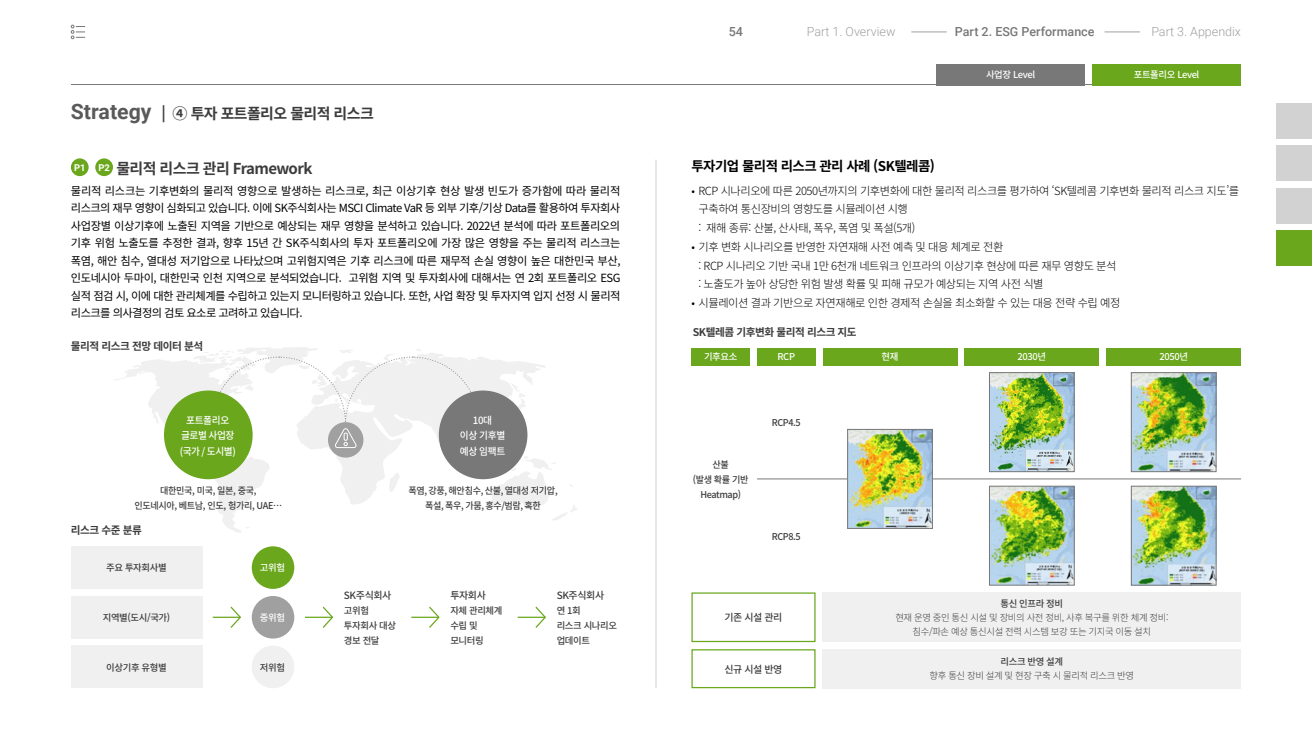
<style>
.page{position:relative;width:1312px;height:745px;background:#fff}
.page>*{position:absolute;margin:0;border:0;box-sizing:border-box;transform-origin:0 0}
.t1{font:700 15px "Noto Sans KR";letter-spacing:-.04em;color:#3c3c3c}
.t2{font:700 13.5px "Noto Sans KR";letter-spacing:-.04em;color:#000}
.t3{font:300 12.5px "Roboto";color:#a0a0a0}
.t4{font:500 12.5px "Roboto";color:#787878}
.t5{font:11.25px/17.5px "Noto Sans KR";letter-spacing:-.05em;color:#000;text-align:justify}
.t6{font:300 11.25px/18.8px "Noto Sans KR";letter-spacing:-.04em;color:#000}
.t7{font:700 10.62px "Noto Sans KR";letter-spacing:-.04em;color:#3c3c3c}
.t8{font:500 10px/15.6px "Noto Sans KR";letter-spacing:-.04em;color:#fff;text-align:center}
.t9{font:500 10px "Noto Sans KR";letter-spacing:-.04em;color:#3c3c3c}
.t10{font:500 9.38px/15px "Noto Sans KR";letter-spacing:-.04em;color:#3c3c3c;text-align:center}
.t11{font:300 9.38px/13.8px "Noto Sans KR";letter-spacing:-.04em;color:#3c3c3c;text-align:center}
.t12{font:500 9.38px "Noto Sans KR";letter-spacing:-.04em;color:#fff}
.t13{font:700 9.38px "Roboto";color:#fff}
.s1{font-family:"Roboto";font-size:21.25px;color:#5a5a5a}
</style>
<div class="page">
<hr style="left:911px;top:32px;width:35px;height:1px;background:#a0a0a0">
<hr style="left:1104px;top:32px;width:35px;height:1px;background:#a0a0a0">
<svg style="left:71px;top:25px;width:14px;height:14px"></svg>
<div style="left:1276px;top:230px;width:35px;height:36px;background:#6aa71d"></div>
<div style="left:1276px;top:188px;width:35px;height:35px;background:#d2d2d2"></div>
<div style="left:1276px;top:145px;width:35px;height:36px;background:#d2d2d2"></div>
<div style="left:1276px;top:103px;width:35px;height:35px;background:#d2d2d2"></div>
<div style="left:71px;top:158px;width:18px;height:18px;background:#6aa71d;border-radius:50%"></div>
<div style="left:95px;top:158px;width:18px;height:18px;background:#6aa71d;border-radius:50%"></div>
<img style="left:991px;top:374px;width:81px;height:95px">
<div style="left:989px;top:372px;width:85px;height:99px;border:1px solid #787878"></div>
<img style="left:1132px;top:374px;width:81px;height:95px">
<div style="left:1130px;top:372px;width:85px;height:99px;border:1px solid #787878"></div>
<img style="left:991px;top:487px;width:81px;height:96px">
<div style="left:989px;top:485px;width:85px;height:100px;border:1px solid #787878"></div>
<img style="left:1132px;top:487px;width:81px;height:96px">
<div style="left:1130px;top:485px;width:85px;height:100px;border:1px solid #787878"></div>
<svg style="left:116px;top:347px;width:461px;height:185px"></svg>
<div style="left:164px;top:390px;width:88px;height:89px;background:#6aa71d;border-radius:50%"></div>
<div style="left:438px;top:390px;width:89px;height:89px;background:#787878;border-radius:50%"></div>
<div style="left:71px;top:546px;width:131px;height:42px;background:#f0f0f0"></div>
<div style="left:71px;top:595px;width:131px;height:43px;background:#f0f0f0"></div>
<div style="left:71px;top:645px;width:131px;height:42px;background:#f0f0f0"></div>
<div style="left:252px;top:595px;width:42px;height:43px;background:#a0a0a0;border-radius:50%"></div>
<div style="left:252px;top:645px;width:42px;height:42px;background:#f0f0f0;border-radius:50%"></div>
<div style="left:252px;top:546px;width:42px;height:42px;background:#6aa71d;border-radius:50%"></div>
<div style="left:691px;top:347px;width:58px;height:18px;background:#6aa71d"></div>
<div style="left:756px;top:347px;width:59px;height:18px;background:#6aa71d"></div>
<div style="left:822px;top:347px;width:135px;height:18px;background:#6aa71d"></div>
<div style="left:964px;top:347px;width:134px;height:18px;background:#6aa71d"></div>
<div style="left:1106px;top:347px;width:134px;height:18px;background:#6aa71d"></div>
<hr style="left:756px;top:478px;width:484px;height:1px;background:#787878">
<img style="left:849px;top:431px;width:81px;height:95px">
<div style="left:847px;top:429px;width:85px;height:99px;border:1px solid #787878"></div>
<hr style="left:71px;top:84px;width:1169px;height:1px;background:#787878">
<div style="left:1091px;top:64px;width:149px;height:21px;background:#6aa71d"></div>
<div style="left:935px;top:64px;width:149px;height:21px;background:#787878"></div>
<div style="left:691px;top:648px;width:124px;height:39px;border:1px solid #6aa71d"></div>
<div style="left:822px;top:592px;width:418px;height:49px;background:#f0f0f0"></div>
<div style="left:822px;top:648px;width:418px;height:39px;background:#f0f0f0"></div>
<hr style="left:655px;top:159px;width:1px;height:528px;background:#d2d2d2">
<svg style="left:213px;top:606px;width:28px;height:22px"></svg>
<svg style="left:305px;top:606px;width:29px;height:22px"></svg>
<svg style="left:411px;top:606px;width:29px;height:22px"></svg>
<svg style="left:517px;top:606px;width:29px;height:22px"></svg>
<h1 class="t1" style="left:71px;top:105px;width:304px"><span class="s1">Strategy</span> | ④ 투자 포트폴리오 물리적 리스크</h1>
<p class="t13" style="left:74px;top:160px;width:13px">P1</p>
<h1 class="t1" style="left:98px;top:160px;width:215px"><sup>P2</sup> 물리적 리스크 관리 Framework</h1>
<p class="t5" style="left:71px;top:182px;width:551px">물리적 리스크는 기후변화의 물리적 영향으로 발생하는 리스크로, 최근 이상기후 현상 발생 빈도가 증가함에 따라 물리적 리스크의 재무 영향이 심화되고 있습니다. 이에 SK주식회사는 MSCI Climate VaR 등 외부 기후/기상 Data를 활용하여 투자회사 사업장별 이상기후에 노출된 지역을 기반으로 예상되는 재무 영향을 분석하고 있습니다. 2022년 분석에 따라 포트폴리오의 기후 위험 노출도를 추정한 결과, 향후 15년 간 SK주식회사의 투자 포트폴리오에 가장 많은 영향을 주는 물리적 리스크는 폭염, 해안 침수, 열대성 저기압으로 나타났으며 고위험지역은 기후 리스크에 따른 재무적 손실 영향이 높은 대한민국 부산, 인도네시아 두마이, 대한민국 인천 지역으로 분석되었습니다. 고위험 지역 및 투자회사에 대해서는 연 2회 포트폴리오 ESG 실적 점검 시, 이에 대한 관리체계를 수립하고 있는지 모니터링하고 있습니다. 또한, 사업 확장 및 투자지역 입지 선정 시 물리적 리스크를 의사결정의 검토 요소로 고려하고 있습니다.</p>
<p class="t7" style="left:71px;top:340px;width:134px">물리적 리스크 전망 데이터 분석</p>
<p class="t8" style="left:180px;top:412px;width:58px">포트폴리오 글로벌 사업장 (국가 / 도시별)</p>
<p class="t8" style="left:460px;top:412px;width:47px">10대<br>이상 기후별 예상 임팩트</p>
<p class="t10" style="left:134px;top:483px;width:149px">대한민국, 미국, 일본, 중국,<br>인도네시아, 베트남, 인도, 헝가리, UAE…</p>
<p class="t7" style="left:71px;top:524px;width:72px">리스크 수준 분류</p>
<p class="t10" style="left:106px;top:560px;width:62px">주요 투자회사별</p>
<p class="t10" style="left:103px;top:609px;width:69px">지역별(도시/국가)</p>
<p class="t10" style="left:106px;top:659px;width:62px">이상기후 유형별</p>
<p class="t12" style="left:260px;top:562px;width:27px">고위험</p>
<p class="t12" style="left:260px;top:611px;width:27px">중위험</p>
<p class="t10" style="left:260px;top:659px;width:27px">저위험</p>
<p class="t10" style="left:408px;top:483px;width:151px">폭염, 강풍, 해안침수, 산불, 열대성 저기압, 폭설, 폭우, 가뭄, 홍수/범람, 혹한</p>
<p class="t9" style="left:344px;top:589px;width:49px">SK주식회사</p>
<p class="t10" style="left:344px;top:602px;width:54px;text-align:left">고위험 투자회사 대상 경보 전달</p>
<p class="t9" style="left:450px;top:589px;width:37px">투자회사</p>
<p class="t10" style="left:450px;top:602px;width:54px;text-align:left">자체 관리체계 수립 및 모니터링</p>
<p class="t9" style="left:556px;top:589px;width:49px">SK주식회사</p>
<p class="t10" style="left:556px;top:602px;width:62px;text-align:left">연 1회<br>리스크 시나리오 업데이트</p>
<p class="t4" style="left:728px;top:23px;width:16px">54</p>
<p class="t3" style="left:806px;top:23px;width:90px">Part 1. Overview</p>
<p class="t4" style="left:954px;top:23px;width:141px">Part 2. ESG Performance</p>
<p class="t3" style="left:1151px;top:23px;width:91px">Part 3. Appendix</p>
<p class="t12" style="left:985px;top:69px;width:51px">사업장 Level</p>
<p class="t12" style="left:1133px;top:69px;width:67px">포트폴리오 Level</p>
<p class="t2" style="left:691px;top:159px;width:245px">투자기업 물리적 리스크 관리 사례 (SK텔레콤)</p>
<p class="t6" style="left:698px;top:181px;width:542px;text-indent:-7px">• RCP 시나리오에 따른 2050년까지의 기후변화에 대한 물리적 리스크를 평가하여 ‘SK텔레콤 기후변화 물리적 리스크 지도’를 구축하여 통신장비의 영향도를 시뮬레이션 시행<br>: 재해 종류: 산불, 산사태, 폭우, 폭염 및 폭설(5개)</p>
<p class="t6" style="left:698px;top:237px;width:419px;text-indent:-7px">• 기후 변화 시나리오를 반영한 자연재해 사전 예측 및 대응 체계로 전환<br>: RCP 시나리오 기반 국내 1만 6천개 네트워크 인프라의 이상기후 현상에 따른 재무 영향도 분석 : 노출도가 높아 상당한 위험 발생 확률 및 피해 규모가 예상되는 지역 사전 식별</p>
<p class="t6" style="left:691px;top:294px;width:430px">• 시뮬레이션 결과 기반으로 자연재해로 인한 경제적 손실을 최소화할 수 있는 대응 전략 수립 예정</p>
<p class="t7" style="left:692px;top:325px;width:165px">SK텔레콤 기후변화 물리적 리스크 지도</p>
<p class="t12" style="left:703px;top:351px;width:35px">기후요소</p>
<p class="t12" style="left:777px;top:351px;width:19px">RCP</p>
<p class="t12" style="left:881px;top:351px;width:18px">현재</p>
<p class="t12" style="left:1017px;top:351px;width:30px">2030년</p>
<p class="t12" style="left:1159px;top:351px;width:30px">2050년</p>
<p class="t10" style="left:692px;top:457px;width:57px">산불<br>(발생 확률 기반<br>Heatmap)</p>
<p class="t10" style="left:771px;top:415px;width:30px">RCP4.5</p>
<p class="t10" style="left:771px;top:528px;width:30px">RCP8.5</p>
<p class="t9" style="left:724px;top:611px;width:59px">기존 시설 관리</p>
<p class="t9" style="left:724px;top:662px;width:59px">신규 시설 반영</p>
<p class="t10" style="left:1000px;top:596px;width:64px">통신 인프라 정비</p>
<p class="t11" style="left:895px;top:610px;width:274px">현재 운영 중인 통신 시설 및 장비의 사전 정비, 사후 복구를 위한 체계 정비: 침수/파손 예상 통신시설 전력 시스템 보강 또는 기지국 이동 설치</p>
<p class="t10" style="left:1000px;top:654px;width:64px">리스크 반영 설계</p>
<p class="t11" style="left:929px;top:668px;width:206px">향후 통신 장비 설계 및 현장 구축 시 물리적 리스크 반영</p>
</div>
